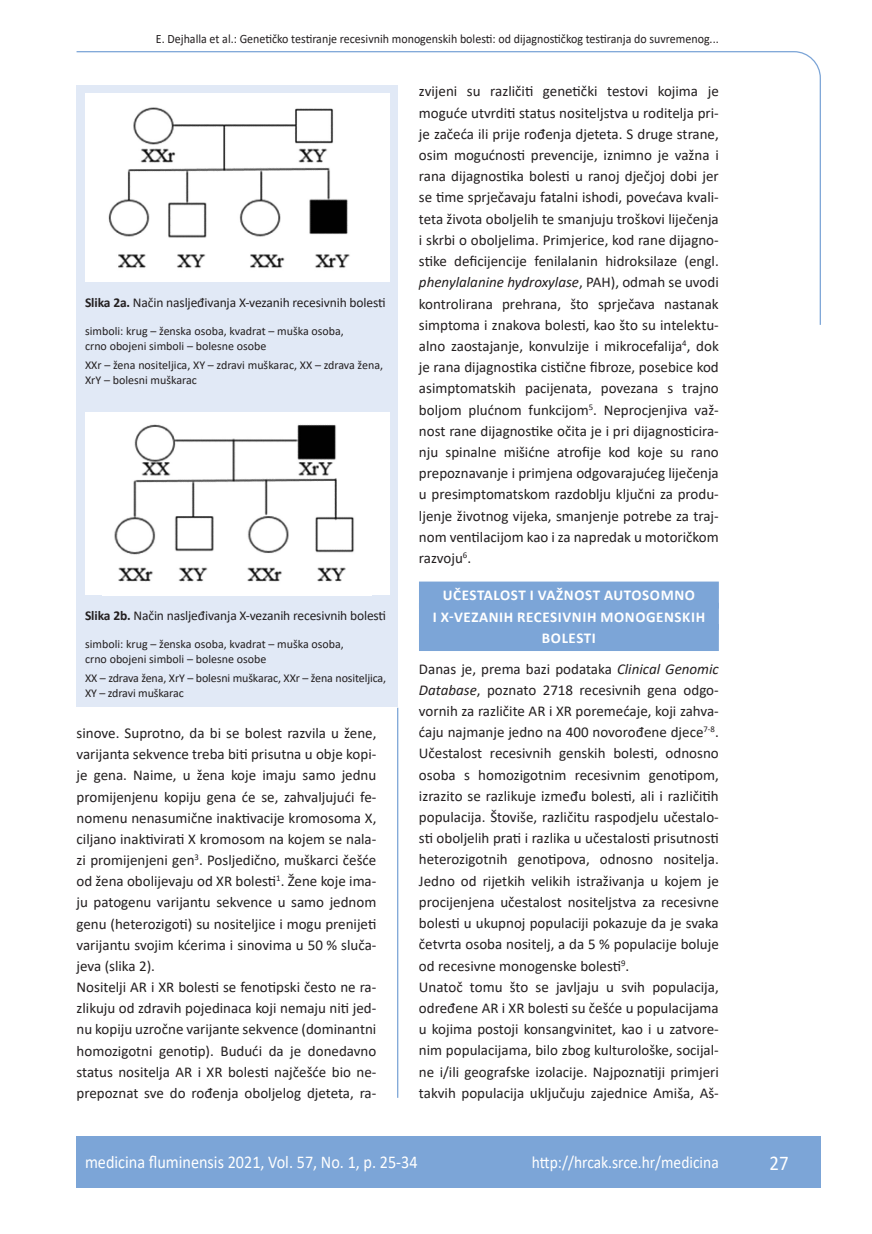
<style>
.page{position:relative;width:872px;height:1234px;background:#fff}
.page>*{position:absolute;margin:0;border:0;box-sizing:border-box;transform-origin:0 0}
.t1{font:21px "Calibri";color:#fff;scale:.9 1}
.t2{font:18px "Calibri";color:#fff;scale:.9 1}
.t3{font:17.25px "Calibri";color:#fff;scale:.9 1}
.osnovni_tekst{font:15px/21.1px "Calibri";color:#231f20;text-align:justify}
.naslov_ruler{font:700 15px "Calibri";letter-spacing:.04em;color:#fff}
.potpis_slika{font:13.5px "Calibri";letter-spacing:-.01em;color:#231f20}
.glava{font:12.75px "Calibri";color:#231f20;scale:.94 1}
.legenda{font:12px/15px "Calibri";color:#231f20}
.s1{font-weight:700}
.s2{font-style:italic}
</style>
<div class="page">
<svg style="left:76px;top:51px;width:745px;height:275px"></svg>
<hr style="left:397px;top:707px;width:1px;height:390px;background:#7ca5d7">
<div style="left:77px;top:1135px;width:744px;height:51px;background:#7ca5d7"></div>
<div style="left:419px;top:581px;width:300px;height:27px;background:#7ca5d7"></div>
<div style="left:419px;top:602px;width:300px;height:27px;background:#7ca5d7"></div>
<div style="left:419px;top:624px;width:300px;height:27px;background:#7ca5d7"></div>
<div style="left:77px;top:85px;width:321px;height:621px;background:#e1e9f6"></div>
<div style="left:85px;top:94px;width:304px;height:188px;background:#fff"></div>
<img style="left:108px;top:107px;width:242px;height:161px">
<div style="left:85px;top:412px;width:304px;height:183px;background:#fff"></div>
<img style="left:114px;top:424px;width:240px;height:158px">
<p class="glava" style="left:156px;top:29px;width:600px">E. Dejhalla et al.: Genetičko testiranje recesivnih monogenskih bolesti: od dijagnostičkog testiranja do suvremenog...</p>
<p class="potpis_slika" style="left:85px;top:293px;width:302px"><span class="s1">Slika 2a.</span> Način nasljeđivanja X-vezanih recesivnih bolesti</p>
<p class="legenda" style="left:85px;top:323px;width:260px">simboli: krug – ženska osoba, kvadrat – muška osoba, crno obojeni simboli – bolesne osobe</p>
<p class="legenda" style="left:85px;top:357px;width:299px">XXr – žena nositeljica, XY – zdravi muškarac, XX – zdrava žena,<br>XrY – bolesni muškarac</p>
<p class="potpis_slika" style="left:85px;top:606px;width:302px"><span class="s1">Slika 2b.</span> Način nasljeđivanja X-vezanih recesivnih bolesti</p>
<p class="legenda" style="left:85px;top:636px;width:260px">simboli: krug – ženska osoba, kvadrat – muška osoba, crno obojeni simboli – bolesne osobe</p>
<p class="legenda" style="left:85px;top:670px;width:303px">XX – zdrava žena, XrY – bolesni muškarac, XXr – žena nositeljica,<br>XY – zdravi muškarac</p>
<p class="osnovni_tekst" style="left:77px;top:722px;width:301px">sinove. Suprotno, da bi se bolest razvila u žene, varijanta sekvence treba biti prisutna u obje kopi&shy;je gena. Naime, u žena koje imaju samo jednu promijenjenu kopiju gena će se, zahvaljujući fe&shy;nomenu nenasumične inaktivacije kromosoma X, ciljano inaktivirati X kromosom na kojem se nala&shy;zi promijenjeni gen<sup>3</sup>. Posljedično, muškarci češće od žena obolijevaju od XR bolesti<sup>1</sup>. Žene koje ima&shy;ju patogenu varijantu sekvence u samo jednom genu (heterozigoti) su nositeljice i mogu prenijeti varijantu svojim kćerima i sinovima u 50 % sluča&shy;jeva (slika 2).</p>
<p class="osnovni_tekst" style="left:77px;top:975px;width:301px">Nositelji AR i XR bolesti se fenotipski često ne ra&shy;zlikuju od zdravih pojedinaca koji nemaju niti jed&shy;nu kopiju uzročne varijante sekvence (dominantni homozigotni genotip). Budući da je donedavno status nositelja AR i XR bolesti najčešće bio ne&shy;prepoznat sve do rođenja oboljelog djeteta, ra-</p>
<p class="osnovni_tekst" style="left:419px;top:80px;width:301px">zvijeni su različiti genetički testovi kojima je moguće utvrditi status nositeljstva u roditelja pri&shy;je začeća ili prije rođenja djeteta. S druge strane, osim mogućnosti prevencije, iznimno je važna i rana dijagnostika bolesti u ranoj dječjoj dobi jer se time sprječavaju fatalni ishodi, povećava kvali&shy;teta života oboljelih te smanjuju troškovi liječenja i skrbi o oboljelima. Primjerice, kod rane dijagno&shy;stike deficijencije fenilalanin hidroksilaze (engl. <span class="s2">phenylalanine hydroxylase</span>, PAH), odmah se uvodi kontrolirana prehrana, što sprječava nastanak simptoma i znakova bolesti, kao što su intelektu&shy;alno zaostajanje, konvulzije i mikrocefalija<sup>4</sup>, dok je rana dijagnostika cistične fibroze, posebice kod asimptomatskih pacijenata, povezana s trajno boljom plućnom funkcijom<sup>5</sup>. Neprocjenjiva važ&shy;nost rane dijagnostike očita je i pri dijagnosticira&shy;nju spinalne mišićne atrofije kod koje su rano prepoznavanje i primjena odgovarajućeg liječenja u presimptomatskom razdoblju ključni za produ&shy;ljenje životnog vijeka, smanjenje potrebe za traj&shy;nom ventilacijom kao i za napredak u motoričkom razvoju<sup>6</sup>.</p>
<p class="naslov_ruler" style="left:443px;top:584px;width:254px">UČESTALOST I VAŽNOST AUTOSOMNO</p>
<p class="naslov_ruler" style="left:433px;top:606px;width:274px">I X-VEZANIH RECESIVNIH MONOGENSKIH</p>
<p class="naslov_ruler" style="left:542px;top:627px;width:55px">BOLESTI</p>
<p class="osnovni_tekst" style="left:419px;top:657px;width:301px">Danas je, prema bazi podataka <span class="s2">Clinical Genomic Database</span>, poznato 2718 recesivnih gena odgo&shy;vornih za različite AR i XR poremećaje, koji zahva&shy;ćaju najmanje jedno na 400 novorođene djece<sup>7-8</sup>.<br>Učestalost recesivnih genskih bolesti, odnosno osoba s homozigotnim recesivnim genotipom, izrazito se razlikuje između bolesti, ali i različitih populacija. Štoviše, različitu raspodjelu učestalo&shy;sti oboljelih prati i razlika u učestalosti prisutnosti heterozigotnih genotipova, odnosno nositelja.<br>Jedno od rijetkih velikih istraživanja u kojem je procijenjena učestalost nositeljstva za recesivne bolesti u ukupnoj populaciji pokazuje da je svaka četvrta osoba nositelj, a da 5 % populacije boluje od recesivne monogenske bolesti<sup>9</sup>.</p>
<p class="osnovni_tekst" style="left:419px;top:975px;width:301px">Unatoč tomu što se javljaju u svih populacija, određene AR i XR bolesti su češće u populacijama u kojima postoji konsangvinitet, kao i u zatvore&shy;nim populacijama, bilo zbog kulturološke, socijal&shy;ne i/ili geografske izolacije. Najpoznatiji primjeri takvih populacija uključuju zajednice Amiša, Aš-</p>
<p class="t2" style="left:85px;top:1149px;width:371px">medicina fluminensis 2021, Vol. 57, No. 1, p. 25-34</p>
<p class="t3" style="left:532px;top:1150px;width:209px">http://hrcak.srce.hr/medicina</p>
<p class="t1" style="left:769px;top:1147px;width:23px">27</p>
</div>
